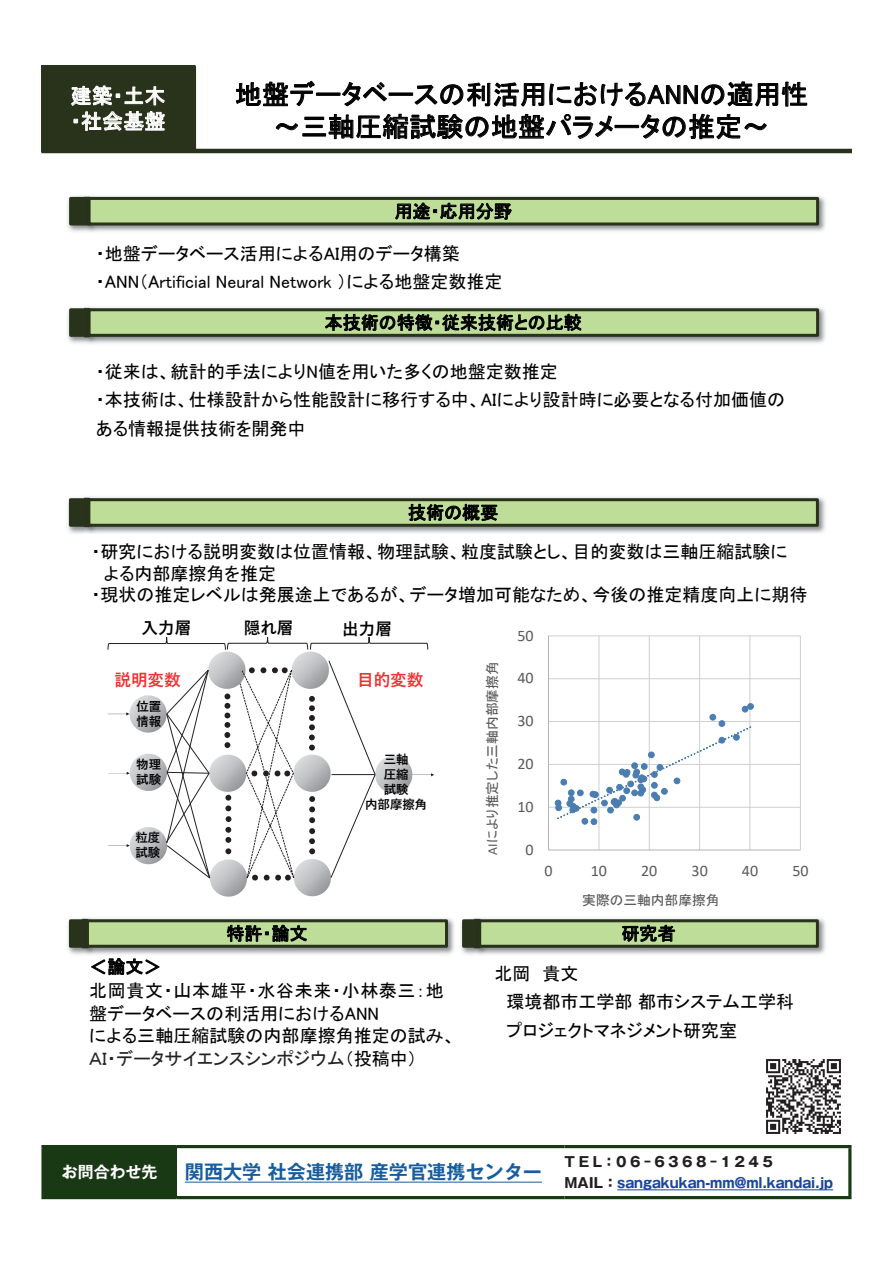
<style>
.page{position:relative;width:893px;height:1263px;background:#fff}
.page>*{position:absolute;margin:0;border:0;box-sizing:border-box;transform-origin:0 0}
.t1{font:27px/32.4px "MS P Gothic";letter-spacing:.005em;color:#000;text-align:center}
.t2{font:21px/25.2px "MS P Gothic";letter-spacing:.005em;color:#fff}
.t3{font:700 19.2px "Gothic MB101 Pr 6 N De";color:#175d9e}
.t4{font:18px/28.5px "MS P Gothic";color:#000}
.t5{font:700 16.65px "Yu Gothic";color:#000}
.t6{font:700 16.65px "Yu Gothic";color:#ee3133}
.t7{font:16.05px "Calibri";color:#595959}
.t8{font:700 15.9px "Gothic MB101 Pr 6 N De";color:#fff}
.t9{font:700 13.8px/21px "Gothic MB101 Pr 6 N";color:#18469d;scale:.94 1}
.t10{font:13.65px "MS P Gothic";color:#595959}
.t11{font:700 12.45px/15px "Yu Gothic";color:#000}
.s1{font-family:"Calibri"}
.s2{color:#222}
.s3{color:#231f20}
</style>
<div class="page">
<img style="left:67px;top:196px;width:17px;height:36px">
<div style="left:71px;top:198px;width:18px;height:26px;background:#29331c"></div>
<div style="left:69px;top:197px;width:22px;height:28px;border:3px solid #29331c"></div>
<img style="left:84px;top:196px;width:742px;height:36px">
<div style="left:89px;top:198px;width:729px;height:26px;background:#bedd99"></div>
<div style="left:88px;top:197px;width:731px;height:28px;border:3px solid #29331c"></div>
<svg style="left:395px;top:202px;width:116px;height:18px"></svg>
<svg style="left:41px;top:66px;width:155px;height:83px;background:#404934"></svg>
<hr style="left:41px;top:149px;width:810px;height:4px;background:#29331c">
<img style="left:67px;top:311px;width:17px;height:33px">
<div style="left:71px;top:310px;width:18px;height:25px;background:#29331c"></div>
<div style="left:69px;top:308px;width:22px;height:29px;border:3px solid #29331c"></div>
<img style="left:84px;top:307px;width:742px;height:37px">
<div style="left:89px;top:310px;width:729px;height:25px;background:#bedd99"></div>
<div style="left:88px;top:308px;width:731px;height:29px;border:3px solid #29331c"></div>
<svg style="left:325px;top:314px;width:256px;height:23px"></svg>
<img style="left:67px;top:499px;width:17px;height:35px">
<div style="left:70px;top:500px;width:19px;height:25px;background:#29331c"></div>
<div style="left:69px;top:498px;width:21px;height:29px;border:3px solid #29331c"></div>
<img style="left:84px;top:496px;width:742px;height:38px">
<div style="left:89px;top:500px;width:728px;height:25px;background:#bedd99"></div>
<div style="left:87px;top:498px;width:732px;height:29px;border:3px solid #29331c"></div>
<svg style="left:408px;top:504px;width:90px;height:17px"></svg>
<img style="left:68px;top:918px;width:15px;height:37px">
<div style="left:70px;top:921px;width:18px;height:25px;background:#29331c"></div>
<div style="left:69px;top:919px;width:20px;height:29px;border:3px solid #29331c"></div>
<img style="left:83px;top:918px;width:372px;height:40px">
<div style="left:87px;top:921px;width:359px;height:25px;background:#bedd99"></div>
<div style="left:86px;top:919px;width:362px;height:29px;border:3px solid #29331c"></div>
<svg style="left:227px;top:925px;width:80px;height:17px"></svg>
<img style="left:461px;top:918px;width:14px;height:37px">
<div style="left:464px;top:921px;width:16px;height:25px;background:#29331c"></div>
<div style="left:462px;top:919px;width:20px;height:29px;border:3px solid #29331c"></div>
<img style="left:475px;top:918px;width:351px;height:37px">
<div style="left:480px;top:921px;width:337px;height:25px;background:#bedd99"></div>
<div style="left:478px;top:919px;width:341px;height:29px;border:3px solid #29331c"></div>
<svg style="left:622px;top:925px;width:53px;height:17px"></svg>
<svg style="left:236px;top:80px;width:79px;height:26px"></svg>
<div style="left:316px;top:93px;width:24px;height:3px;border:1px solid #000"></div>
<svg style="left:342px;top:82px;width:45px;height:24px"></svg>
<div style="left:389px;top:93px;width:24px;height:3px;border:1px solid #000"></div>
<svg style="left:414px;top:81px;width:393px;height:26px"></svg>
<svg style="left:275px;top:123px;width:23px;height:7px"></svg>
<div style="left:305px;top:117px;width:19px;height:3px;border:1px solid #000"></div>
<div style="left:306px;top:125px;width:17px;height:3px;border:1px solid #000"></div>
<svg style="left:329px;top:114px;width:284px;height:40px"></svg>
<div style="left:615px;top:125px;width:24px;height:3px;border:1px solid #000"></div>
<svg style="left:640px;top:113px;width:127px;height:27px"></svg>
<svg style="left:91px;top:958px;width:69px;height:17px"></svg>
<img style="left:129px;top:695px;width:37px;height:38px">
<img style="left:130px;top:754px;width:36px;height:37px">
<img style="left:130px;top:827px;width:36px;height:37px">
<img style="left:375px;top:756px;width:37px;height:37px">
<svg style="left:108px;top:712px;width:21px;height:3px"></svg>
<svg style="left:108px;top:772px;width:22px;height:3px"></svg>
<svg style="left:108px;top:844px;width:22px;height:3px"></svg>
<img style="left:208px;top:652px;width:37px;height:37px">
<img style="left:292px;top:652px;width:37px;height:37px">
<img style="left:210px;top:755px;width:30px;height:37px">
<img style="left:294px;top:755px;width:35px;height:37px">
<img style="left:210px;top:859px;width:37px;height:38px">
<img style="left:294px;top:859px;width:37px;height:37px">
<svg style="left:412px;top:773px;width:22px;height:3px"></svg>
<svg style="left:224px;top:693px;width:6px;height:55px"></svg>
<svg style="left:309px;top:696px;width:6px;height:54px"></svg>
<svg style="left:309px;top:796px;width:6px;height:58px"></svg>
<svg style="left:225px;top:795px;width:6px;height:59px"></svg>
<svg style="left:166px;top:670px;width:44px;height:208px"></svg>
<svg style="left:329px;top:660px;width:46px;height:218px"></svg>
<hr style="left:332px;top:774px;width:43px;height:1px;background:#231f20">
<svg style="left:240px;top:667px;width:54px;height:213px"></svg>
<svg style="left:107px;top:636px;width:321px;height:14px"></svg>
<hr style="left:548px;top:807px;width:252px;height:1px;background:#cecfd1">
<hr style="left:548px;top:764px;width:252px;height:1px;background:#cecfd1">
<hr style="left:548px;top:721px;width:252px;height:1px;background:#cecfd1">
<hr style="left:548px;top:678px;width:252px;height:1px;background:#cecfd1">
<hr style="left:548px;top:635px;width:252px;height:1px;background:#cecfd1">
<hr style="left:598px;top:636px;width:1px;height:214px;background:#cecfd1">
<hr style="left:649px;top:636px;width:1px;height:214px;background:#cecfd1">
<hr style="left:699px;top:636px;width:1px;height:214px;background:#cecfd1">
<hr style="left:749px;top:636px;width:1px;height:214px;background:#cecfd1">
<hr style="left:800px;top:636px;width:1px;height:214px;background:#cecfd1">
<hr style="left:548px;top:636px;width:1px;height:214px;background:#b2b3b7">
<hr style="left:548px;top:849px;width:252px;height:1px;background:#b2b3b7">
<div style="left:591px;top:818px;width:6px;height:7px;border:1px solid #4b7db1;border-radius:50%"></div>
<div style="left:747px;top:703px;width:7px;height:7px;border:1px solid #4b7db1;border-radius:50%"></div>
<div style="left:581px;top:818px;width:7px;height:7px;border:1px solid #4b7db1;border-radius:50%"></div>
<svg style="left:555px;top:703px;width:198px;height:121px"></svg>
<img style="left:766px;top:1059px;width:75px;height:75px">
<div style="left:43px;top:1146px;width:133px;height:51px;background:#193915"></div>
<hr style="left:41px;top:1145px;width:135px;height:3px;background:#193915">
<svg style="left:41px;top:1148px;width:2px;height:48px"></svg>
<hr style="left:176px;top:1145px;width:388px;height:3px;background:#193915">
<hr style="left:564px;top:1145px;width:287px;height:3px;background:#193915">
<hr style="left:848px;top:1148px;width:3px;height:48px;background:#193915">
<hr style="left:41px;top:1196px;width:135px;height:3px;background:#193915">
<hr style="left:176px;top:1196px;width:388px;height:3px;background:#193915">
<hr style="left:564px;top:1196px;width:287px;height:3px;background:#193915">
<hr style="left:185px;top:1182px;width:357px;height:1px;background:#175d9e">
<hr style="left:617px;top:1189px;width:216px;height:1px;background:#18469d">
<p class="t2" style="left:71px;top:83px;width:96px">建築・土木・社会基盤</p>
<p class="t1" style="left:235px;top:78px;width:575px">地盤データベースの利活用におけるANNの適用性～三軸圧縮試験の地盤パラメータの推定～</p>
<p class="t4" style="left:395px;top:197px;width:119px">用途・応用分野</p>
<p class="t4" style="left:96px;top:239px;width:408px">・地盤データベース活用によるAI用のデータ構築・ANN（Artificial Neural Network ）による地盤定数推定</p>
<p class="t4" style="left:325px;top:308px;width:259px">本技術の特徴・従来技術との比較</p>
<p class="t4" style="left:96px;top:357px;width:691px">・従来は、統計的手法によりN値を用いた多くの地盤定数推定<br>・本技術は、仕様設計から性能設計に移行する中、AIにより設計時に必要となる付加価値のある情報提供技術を開発中</p>
<p class="t4" style="left:408px;top:498px;width:92px">技術の概要</p>
<p class="t4" style="left:92px;top:537px;width:697px">・研究における説明変数は位置情報、物理試験、粒度試験とし、目的変数は三軸圧縮試験に</p>
<p class="t4" style="left:104px;top:559px;width:174px">よる内部摩擦角を推定</p>
<p class="t4" style="left:92px;top:581px;width:717px">・現状の推定レベルは発展途上であるが、データ増加可能なため、今後の推定精度向上に期待</p>
<p class="t5" style="left:142px;top:618px;width:51px">入力層</p>
<p class="t5" style="left:244px;top:619px;width:51px">隠れ層</p>
<p class="t5" style="left:342px;top:619px;width:51px">出力層</p>
<p class="t6" style="left:114px;top:671px;width:68px">説明変数</p>
<p class="t6" style="left:357px;top:671px;width:68px">目的変数</p>
<p class="t11" style="left:136px;top:700px;width:26px">位置情報</p>
<p class="t11" style="left:136px;top:757px;width:26px">物理試験</p>
<p class="t11" style="left:135px;top:830px;width:26px">粒度試験</p>
<p class="t11" style="left:384px;top:752px;width:26px;text-align:justify">三軸圧縮試験</p>
<p class="t11" style="left:365px;top:797px;width:64px">内部摩擦角</p>
<p class="t10" style="left:485px;top:855px;width:194px;rotate:-90deg"><span class="s1">AI</span>により推定した三軸内部摩擦角</p>
<p class="t7" style="left:517px;top:624px;width:18px">50</p>
<p class="t7" style="left:517px;top:667px;width:18px">40</p>
<p class="t7" style="left:517px;top:710px;width:18px">30</p>
<p class="t7" style="left:517px;top:752px;width:18px">20</p>
<p class="t7" style="left:517px;top:795px;width:18px">10</p>
<p class="t7" style="left:526px;top:838px;width:10px">0</p>
<p class="t7" style="left:544px;top:859px;width:10px">0</p>
<p class="t7" style="left:591px;top:859px;width:18px">10</p>
<p class="t7" style="left:641px;top:859px;width:18px">20</p>
<p class="t7" style="left:692px;top:859px;width:18px">30</p>
<p class="t7" style="left:742px;top:859px;width:18px">40</p>
<p class="t7" style="left:792px;top:859px;width:18px">50</p>
<p class="t10" style="left:582px;top:893px;width:139px">実際の三軸内部摩擦角</p>
<p class="t4" style="left:226px;top:919px;width:83px">特許・論文</p>
<p class="t4" style="left:621px;top:919px;width:56px">研究者</p>
<p class="t4" style="left:89px;top:955px;width:368px;line-height:22.8px">＜論文＞<br>北岡貴文・山本雄平・水谷未来・小林泰三：地盤データベースの利活用におけるANN<br>による三軸圧縮試験の内部摩擦角推定の試み、<br><span class="s2">ＡＩ・データサイエンスシンポジウム</span>（投稿中）</p>
<p class="t4" style="left:507px;top:959px;width:289px;text-indent:-12px">北岡 貴文<br>環境都市工学部都市システム工学科プロジェクトマネジメント研究室</p>
<p class="t8" style="left:62px;top:1159px;width:97px">お問合わせ先</p>
<p class="t3" style="left:185px;top:1156px;width:359px">関西大学 社会連携部 産学官連携センター</p>
<p class="t9" style="left:564px;top:1151px;width:287px"><span class="s3">TEL：06-6368-1245<br>MAIL：</span>sangakukan-mm@ml.kandai.jp</p>
</div>
